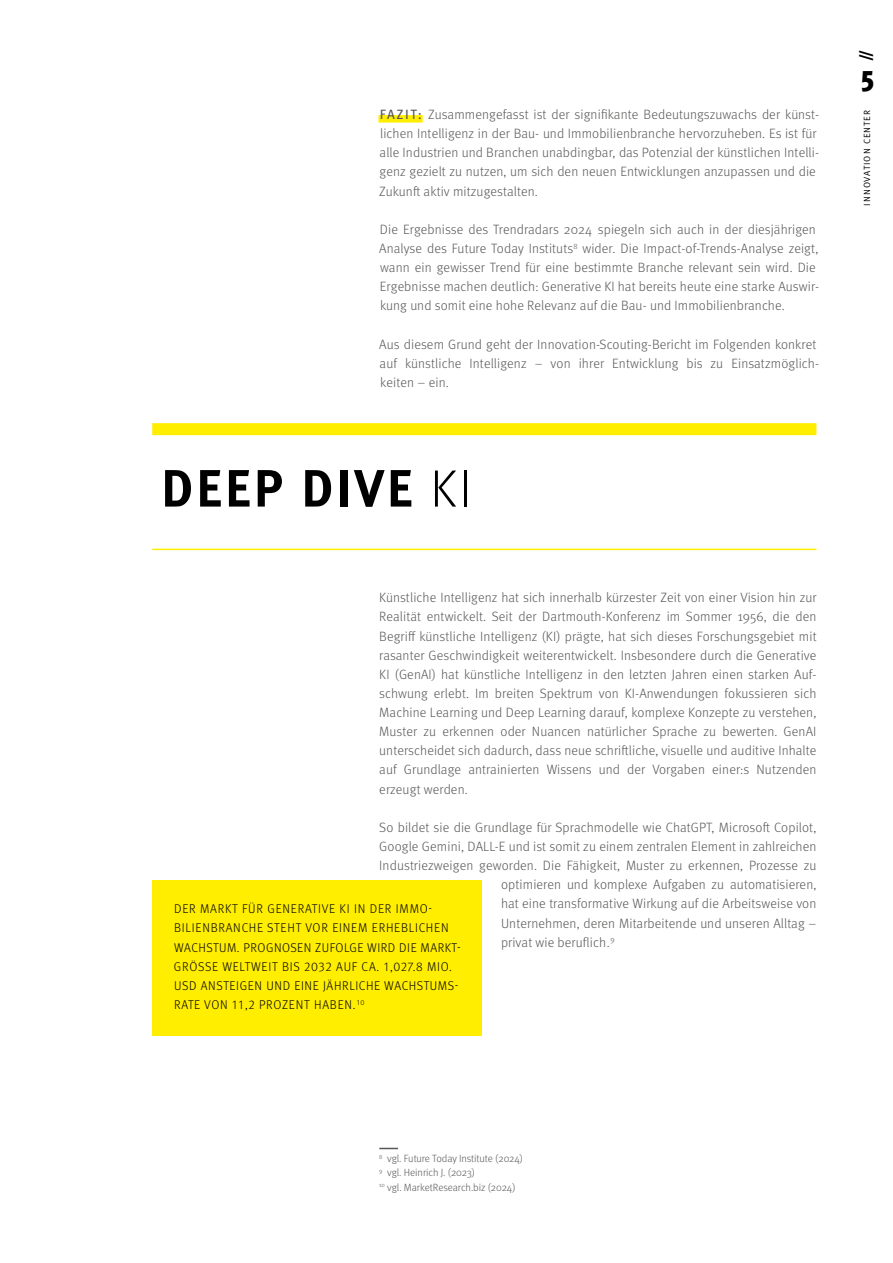
<style>
.page{position:relative;width:893px;height:1263px;background:#fff}
.page>*{position:absolute;margin:0;border:0;box-sizing:border-box;transform-origin:0 0}
.t1{font:700 52.5px "Meta OT";letter-spacing:.06em;color:#000}
.t2{font:900 condensed 30px "Meta OT";color:#000}
.t3{font:900 15px "Meta OT";color:#000}
.t4{font:300 13.5px/19.2px "Meta OT";letter-spacing:.01em;color:#575756}
.t5{font:300 12.75px/19.2px "Meta OT";letter-spacing:.05em;color:#000}
.t6{font:300 10.5px/14.4px "Meta OT";letter-spacing:-.005em;color:#575756}
.t7{font:9px "Meta OT Norm";letter-spacing:.11em;color:#000}
.s1{font-weight:400}
.s2{font-weight:300}
</style>
<div class="page">
<div style="left:378px;top:115px;width:45px;height:8px;background:#fe0"></div>
<svg style="left:379px;top:1148px;width:19px;height:1px"></svg>
<div style="left:152px;top:423px;width:664px;height:12px;background:#fe0"></div>
<hr style="left:152px;top:549px;width:664px;height:1px;background:#fe0">
<div style="left:152px;top:880px;width:330px;height:156px;background:#fe0"></div>
<p class="t4" style="left:379px;top:105px;width:441px"><span class="s1">FAZIT:</span> Zusammengefasst ist der signifikante Bedeutungszuwachs der künst&shy;lichen Intelligenz in der Bau- und Immobilienbranche hervorzuheben. Es ist für alle Industrien und Branchen unabdingbar, das Potenzial der künstlichen Intelli&shy;genz gezielt zu nutzen, um sich den neuen Entwicklungen anzupassen und die Zukunft aktiv mitzugestalten.</p>
<p class="t4" style="left:379px;top:220px;width:441px">Die Ergebnisse des Trendradars 2024 spiegeln sich auch in der diesjährigen Analyse des Future Today Instituts<sup>8</sup> wider. Die Impact-of-Trends-Analyse zeigt, wann ein gewisser Trend für eine bestimmte Branche relevant sein wird. Die Ergebnisse machen deutlich: Generative KI hat bereits heute eine starke Auswir&shy;kung und somit eine hohe Relevanz auf die Bau- und Immobilienbranche.</p>
<p class="t4" style="left:379px;top:335px;width:441px">Aus diesem Grund geht der Innovation-Scouting-Bericht im Folgenden konkret auf künstliche Intelligenz – von ihrer Entwicklung bis zu Einsatzmöglich&shy;keiten – ein.</p>
<h1 class="t1" style="left:161px;top:455px;width:312px">DEEP DIVE <span class="s2">KI</span></h1>
<p class="t4" style="left:379px;top:588px;width:439px;text-align:justify">Künstliche Intelligenz hat sich innerhalb kürzester Zeit von einer Vision hin zur Realität entwickelt. Seit der Dartmouth-Konferenz im Sommer 1956, die den Begriff künstliche Intelligenz (KI) prägte, hat sich dieses Forschungsgebiet mit rasanter Geschwindigkeit weiterentwickelt. Insbesondere durch die Generative KI (GenAI) hat künstliche Intelligenz in den letzten Jahren einen starken Auf&shy;schwung erlebt. Im breiten Spektrum von KI-Anwendungen fokussieren sich Machine Learning und Deep Learning darauf, komplexe Konzepte zu verstehen, Muster zu erkennen oder Nuancen natürlicher Sprache zu bewerten. GenAI unterscheidet sich dadurch, dass neue schriftliche, visuelle und auditive Inhalte auf Grundlage antrainierten Wissens und der Vorgaben einer:s Nutzenden erzeugt werden.</p>
<p class="t4" style="left:379px;top:818px;width:439px">So bildet sie die Grundlage für Sprachmodelle wie ChatGPT, Microsoft Copilot,</p>
<p class="t4" style="left:379px;top:837px;width:439px">Google Gemini, DALL-E und ist somit zu einem zentralen Element in zahlreichen</p>
<p class="t4" style="left:379px;top:856px;width:439px">Industriezweigen geworden. Die Fähigkeit, Muster zu erkennen, Prozesse zu</p>
<p class="t4" style="left:501px;top:875px;width:317px">optimieren und komplexe Aufgaben zu automatisieren,</p>
<p class="t4" style="left:501px;top:894px;width:317px">hat eine transformative Wirkung auf die Arbeitsweise von</p>
<p class="t4" style="left:501px;top:913px;width:317px">Unternehmen, deren Mitarbeitende und unseren Alltag –</p>
<p class="t4" style="left:501px;top:933px;width:115px">privat wie beruflich.<sup>9</sup></p>
<p class="t5" style="left:174px;top:899px;width:288px">DER MARKT FÜR GENERATIVE KI IN DER IMMO-BILIENBRANCHE STEHT VOR EINEM ERHEBLICHEN WACHSTUM. PROGNOSEN ZUFOLGE WIRD DIE MARKT-GRÖSSE WELTWEIT BIS 2032 AUF CA. 1,027.8 MIO.<br>USD ANSTEIGEN UND EINE JÄHRLICHE WACHSTUMS-RATE VON 11,2 PROZENT HABEN.<sup>10</sup></p>
<p class="t3" style="left:856px;top:61px;width:13px;rotate:-90deg">//</p>
<h2 class="t2" style="left:861px;top:61px;width:15px">5</h2>
<p class="t7" style="left:862px;top:205px;width:97px;rotate:-90deg">INNOVATION CENTER</p>
<p class="t6" style="left:379px;top:1151px;width:145px"><sup>8</sup> vgl. Future Today Institute (2024)<br><sup>9</sup> vgl. Heinrich J. (2023)<br><sup>10</sup> vgl. MarketResearch.biz (2024)</p>
</div>
